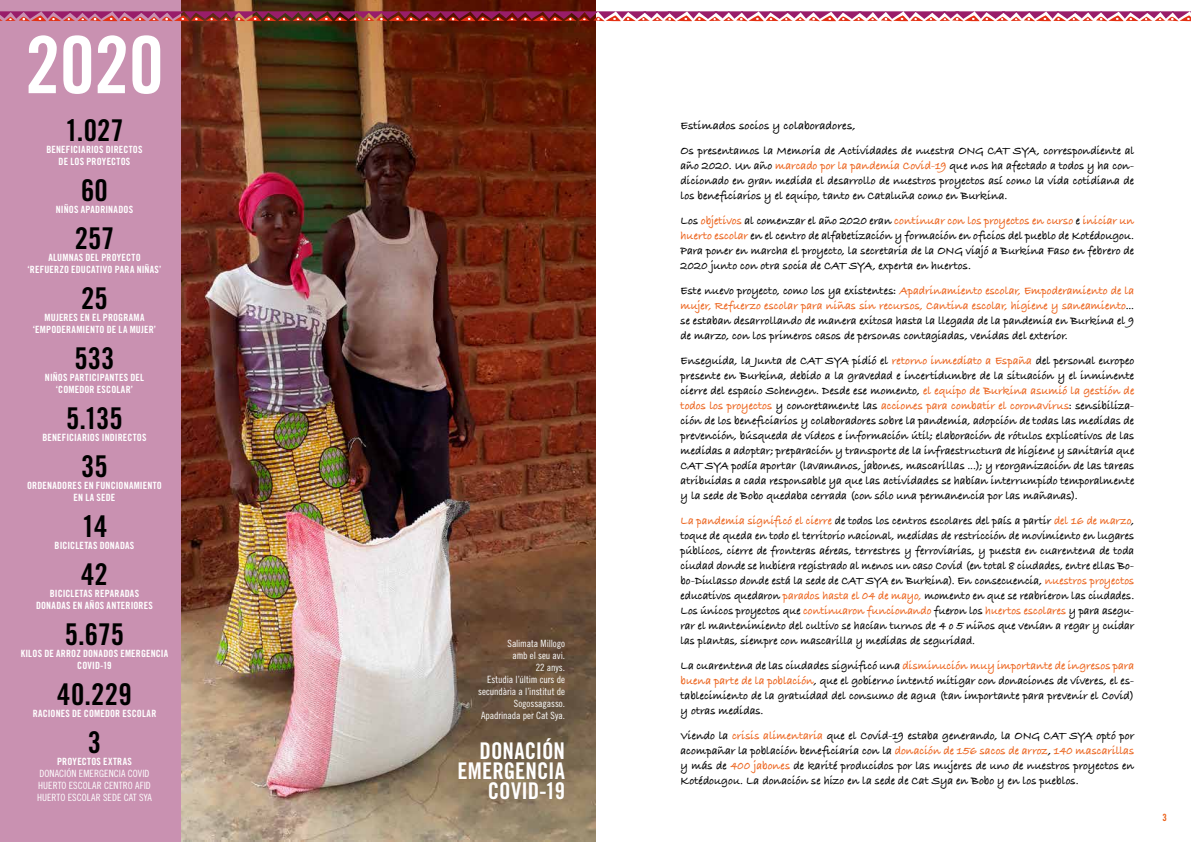
<style>
.page{position:relative;width:1191px;height:842px;background:#fff}
.page>*{position:absolute;margin:0;border:0;box-sizing:border-box;transform-origin:0 0}
.t1{font:79px "Trade Gothic Bold Cond Twenty";color:#fff}
.t2{font:30px "Trade Gothic Bold Cond Twenty";color:#000}
.t3{font:23px/20px "Trade Gothic Bold Cond Twenty";letter-spacing:-.005em;color:#fff;text-align:right}
.t4{font:700 12px/15px "Bradley Hand ITCTT";letter-spacing:.005em;color:#000;text-align:justify;scale:.95 1}
.t5{font:700 12px/15px "Bradley Hand ITCTT";letter-spacing:.005em;color:#000;text-align:justify;scale:.93 1}
.t6{font:700 12px/25px "Bradley Hand ITCTT";letter-spacing:.005em;color:#000}
.t7{font:10px/12px "Trade Gothic Bold Cond Twenty";letter-spacing:.02em;color:#fff;text-align:center}
.t8{font:10px/12px "Trade Gothic Cond Eighteen";color:#fff}
.t9{font:10px "Trade Gothic Bold Cond Twenty";color:#ec631c}
.s1{color:#ec631c}
</style>
<div class="page">
<img style="left:180px;top:0;width:415px;height:842px">
<div style="left:0;top:0;width:180px;height:842px;background:#c991b1"></div>
<svg style="left:0;top:11px;width:1191px;height:10px"></svg>
<h1 class="t1" style="left:25px;top:17px;width:140px">2020</h1>
<h2 class="t2" style="left:65px;top:112px;width:60px">1.027</h2>
<p class="t7" style="left:46px;top:144px;width:98px">BENEFICIARIOS DIRECTOS<br>DE LOS PROYECTOS</p>
<h2 class="t2" style="left:81px;top:172px;width:28px">60</h2>
<p class="t7" style="left:56px;top:204px;width:79px">NIÑOS APADRINADOS</p>
<h2 class="t2" style="left:75px;top:220px;width:41px">257</h2>
<p class="t7" style="left:28px;top:252px;width:135px">ALUMNAS DEL PROYECTO ‘REFUERZO EDUCATIVO PARA NIÑAS’</p>
<h2 class="t2" style="left:81px;top:280px;width:28px">25</h2>
<p class="t7" style="left:33px;top:312px;width:125px">MUJERES EN EL PROGRAMA ‘EMPODERAMIENTO DE LA MUJER’</p>
<h2 class="t2" style="left:74px;top:340px;width:42px">533</h2>
<p class="t7" style="left:45px;top:372px;width:101px">NIÑOS PARTICIPANTES DEL ‘COMEDOR ESCOLAR’</p>
<h2 class="t2" style="left:66px;top:400px;width:58px">5.135</h2>
<p class="t7" style="left:42px;top:432px;width:106px">BENEFICIARIOS INDIRECTOS</p>
<h2 class="t2" style="left:81px;top:448px;width:28px">35</h2>
<p class="t7" style="left:27px;top:480px;width:136px">ORDENADORES EN FUNCIONAMIENTO<br>EN LA SEDE</p>
<h2 class="t2" style="left:82px;top:508px;width:27px">14</h2>
<p class="t7" style="left:55px;top:540px;width:81px">BICICLETAS DONADAS</p>
<h2 class="t2" style="left:81px;top:556px;width:28px">42</h2>
<p class="t7" style="left:36px;top:588px;width:118px">BICICLETAS REPARADAS<br>DONADAS EN AÑOS ANTERIORES</p>
<h2 class="t2" style="left:65px;top:616px;width:61px">5.675</h2>
<p class="t7" style="left:21px;top:648px;width:149px">KILOS DE ARROZ DONADOS EMERGENCIA<br>COVID-19</p>
<h2 class="t2" style="left:57px;top:676px;width:76px">40.229</h2>
<p class="t7" style="left:33px;top:708px;width:125px">RACIONES DE COMEDOR ESCOLAR</p>
<h2 class="t2" style="left:88px;top:724px;width:15px">3</h2>
<p class="t7" style="left:57px;top:756px;width:76px">PROYECTOS EXTRAS</p>
<p class="t8" style="left:37px;top:768px;width:117px">DONACIÓN EMERGENCIA COVID<br>HUERTO ESCOLAR CENTRO AFID<br>HUERTO ESCOLAR SEDE CAT SYA</p>
<p class="t8" style="left:478px;top:637px;width:88px;text-align:right">Salimata Millogo<br>amb el seu avi.<br>22 anys.<br>Estudia l’últim curs de secundària a l’institut de<br>Sogossagasso.<br>Apadrinada per Cat Sya.</p>
<h3 class="t3" style="left:457px;top:741px;width:109px">DONACIÓN<br>EMERGENCIA<br>COVID-19</h3>
<p class="t6" style="left:680px;top:113px;width:455px">Estimados socios y colaboradores,<br>Os presentamos la Memoria de Actividades de nuestra ONG CAT SYA, correspondiente al</p>
<p class="t4" style="left:680px;top:158px;width:479px">año 2020. Un año <span class="s1">marcado por la pandemia Covid-19</span> que nos ha afectado a todos y ha con&shy;dicionado en gran medida el desarrollo de nuestros proyectos así como la vida cotidiana de los beneficiarios y el equipo, tanto en Cataluña como en Burkina.</p>
<p class="t4" style="left:680px;top:213px;width:479px">Los <span class="s1">objetivos</span> al comenzar el año 2020 eran <span class="s1">continuar con los proyectos en curso</span> e <span class="s1">iniciar un huerto escolar</span> en el centro de alfabetización y formación en oficios del pueblo de Kotédougou.<br>Para poner en marcha el proyecto, la secretaria de la ONG viajó a Burkina Faso en febrero de 2020 junto con otra socia de CAT SYA, experta en huertos.</p>
<p class="t4" style="left:680px;top:283px;width:479px">Este nuevo proyecto, como los ya existentes: <span class="s1">Apadrinamiento escolar, Empoderamiento de la mujer, Refuerzo escolar para niñas sin recursos, Cantina escolar, higiene y saneamiento</span>... se estaban desarrollando de manera exitosa hasta la llegada de la pandemia en Burkina el 9 de marzo, con los primeros casos de personas contagiadas, venidas del exterior.</p>
<p class="t4" style="left:680px;top:353px;width:479px">Enseguida, la Junta de CAT SYA pidió el <span class="s1">retorno inmediato a España</span> del personal europeo presente en Burkina, debido a la gravedad e incertidumbre de la situación y el inminente cierre del espacio Schengen. Desde ese momento, <span class="s1">el equipo de Burkina asumió la gestión de todos los proyectos</span> y concretamente las <span class="s1">acciones para combatir el coronavirus</span>: sensibiliza&shy;ción de los beneficiarios y colaboradores sobre la pandemia, adopción de todas las medidas de prevención, búsqueda de vídeos e información útil; elaboración de rótulos explicativos de las medidas a adoptar; preparación y transporte de la infraestructura de higiene y sanitaria que CAT SYA podía aportar (lavamanos, jabones, mascarillas ...); y reorganización de las tareas atribuidas a cada responsable ya que las actividades se habían interrumpido temporalmente y la sede de Bobo quedaba cerrada (con sólo una permanencia por las mañanas).</p>
<p class="t5" style="left:680px;top:513px;width:489px"><span class="s1">La pandemia significó el cierre</span> de todos los centros escolares del país a partir <span class="s1">del 16 de marzo</span>, toque de queda en todo el territorio nacional, medidas de restricción de movimiento en lugares públicos, cierre de fronteras aéreas, terrestres y ferroviarias, y puesta en cuarentena de toda ciudad donde se hubiera registrado al menos un caso Covid (en total 8 ciudades, entre ellas Bo&shy;bo-Diulasso donde está la sede de CAT SYA en Burkina). En consecuencia, <span class="s1">nuestros proyectos </span>educativos quedaron <span class="s1">parados hasta el 04 de mayo,</span> momento en que se reabrieron las ciudades.<br>Los únicos proyectos que <span class="s1">continuaron funcionando</span> fueron los <span class="s1">huertos escolares</span> y para asegu&shy;rar el mantenimiento del cultivo se hacían turnos de 4 o 5 niños que venían a regar y cuidar las plantas, siempre con mascarilla y medidas de seguridad.</p>
<p class="t4" style="left:680px;top:658px;width:479px">La cuarentena de las ciudades significó una <span class="s1">disminución muy importante de ingresos para buena parte de la población</span>, que el gobierno intentó mitigar con donaciones de víveres, el es&shy;tablecimiento de la gratuidad del consumo de agua (tan importante para prevenir el Covid) y otras medidas.</p>
<p class="t4" style="left:680px;top:728px;width:479px">Viendo la <span class="s1">crisis alimentaria</span> que el Covid-19 estaba generando, la ONG CAT SYA optó por acompañar la población beneficiaria con la <span class="s1">donación de 156 sacos de arroz</span>, <span class="s1">140 mascarillas </span>y más de <span class="s1">400 jabones</span> de karité producidos por las mujeres de uno de nuestros proyectos en Kotédougou. La donación se hizo en la sede de Cat Sya en Bobo y en los pueblos.</p>
<p class="t9" style="left:1162px;top:812px;width:6px">3</p>
</div>
